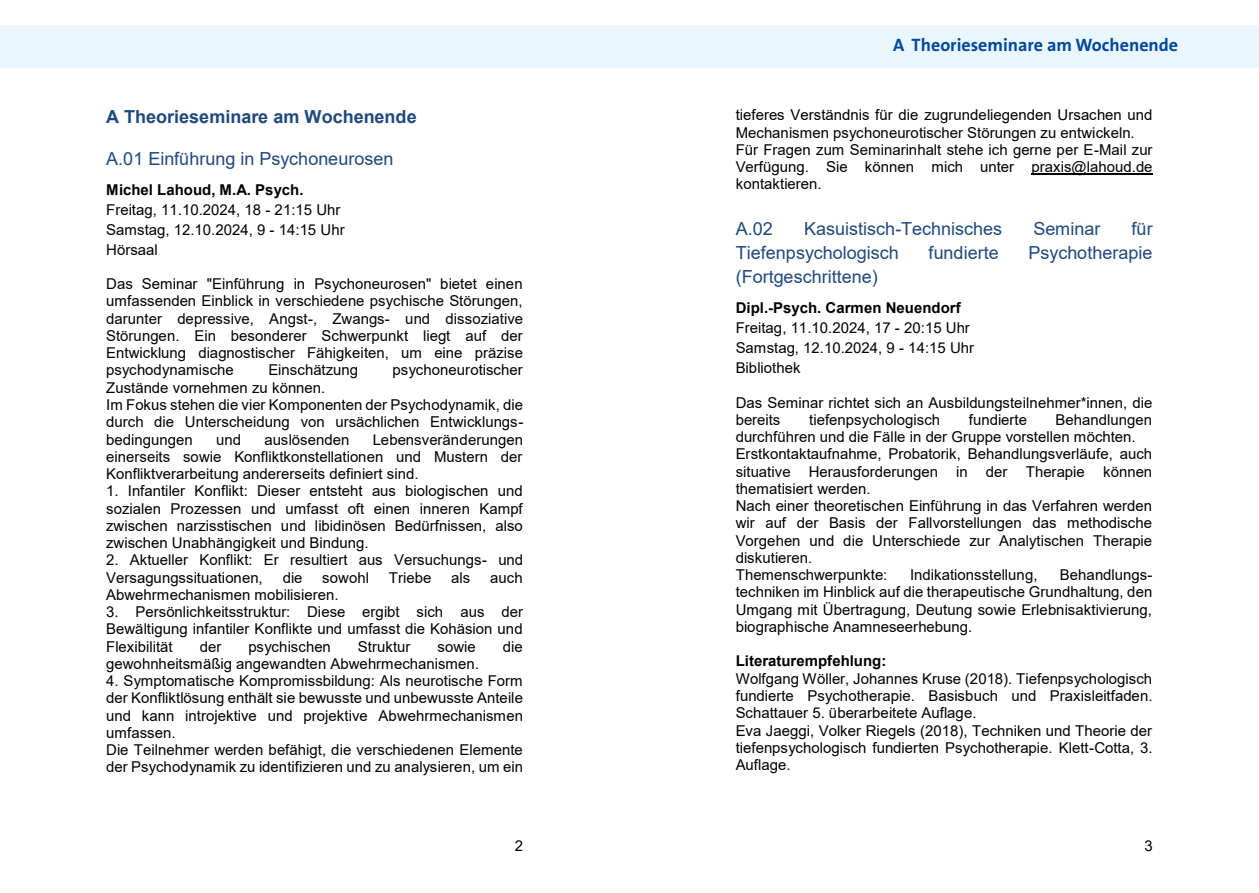
<style>
.page{position:relative;width:1259px;height:893px;background:#fff}
.page>*{position:absolute;margin:0;border:0;box-sizing:border-box;transform-origin:0 0}
.t1{font:18px "Arial";color:#1f497d}
.t2{font:700 18px "The Sans Os F";color:#00489a}
.t3{font:700 18px "Arial";color:#1f497d}
.t4{font:15px/17.2px "Arial";color:#000}
.t5{font:700 15px "Arial";color:#000}
</style>
<div class="page">
<div style="left:0;top:26px;width:1259px;height:42px;background:#eaf6fe"></div>
<hr style="left:1031px;top:174px;width:121px;height:1px;background:#000">
<p class="t3" style="left:106px;top:104px;width:312px">A Theorieseminare am Wochenende</p>
<p class="t1" style="left:106px;top:146px;width:289px">A.01 Einführung in Psychoneurosen</p>
<p class="t5" style="left:106px;top:179px;width:199px">Michel Lahoud, M.A. Psych.</p>
<p class="t4" style="left:106px;top:199px;width:240px;line-height:20px">Freitag, 11.10.2024, 18 - 21:15 Uhr<br>Samstag, 12.10.2024, 9 - 14:15 Uhr<br>Hörsaal</p>
<p class="t4" style="left:106px;top:275px;width:418px;text-align:justify">Das Seminar "Einführung in Psychoneurosen" bietet einen umfassenden Einblick in verschiedene psychische Störungen, darunter depressive, Angst-, Zwangs- und dissoziative Störungen. Ein besonderer Schwerpunkt liegt auf der Entwicklung diagnostischer Fähigkeiten, um eine präzise psychodynamische</p>
<p class="t4" style="left:268px;top:361px;width:91px">Einschätzung</p>
<p class="t4" style="left:393px;top:361px;width:131px">psychoneurotischer</p>
<p class="t4" style="left:106px;top:379px;width:418px">Zustände vornehmen zu können.<br>Im Fokus stehen die vier Komponenten der Psychodynamik, die durch die Unterscheidung von ursächlichen Entwicklungs&shy;bedingungen</p>
<p class="t4" style="left:106px;top:431px;width:418px;text-align:justify;text-indent:266px">Lebensveränderungen einerseits sowie Konfliktkonstellationen und Mustern der Konfliktverarbeitung andererseits definiert sind.</p>
<p class="t4" style="left:106px;top:482px;width:418px;text-align:justify">1. Infantiler Konflikt: Dieser entsteht aus biologischen und sozialen Prozessen und umfasst oft einen inneren Kampf zwischen narzisstischen und libidinösen Bedürfnissen, also zwischen Unabhängigkeit und Bindung.</p>
<p class="t4" style="left:106px;top:551px;width:418px">2. Aktueller Konflikt: Er resultiert aus Versuchungs- und<br>Versagungssituationen,</p>
<p class="t4" style="left:216px;top:431px;width:26px">und</p>
<p class="t4" style="left:264px;top:431px;width:86px">auslösenden</p>
<p class="t4" style="left:283px;top:568px;width:21px">die</p>
<p class="t4" style="left:322px;top:568px;width:48px">sowohl</p>
<p class="t4" style="left:389px;top:568px;width:44px">Triebe</p>
<p class="t4" style="left:451px;top:568px;width:21px">als</p>
<p class="t4" style="left:490px;top:568px;width:34px">auch</p>
<p class="t4" style="left:106px;top:586px;width:234px">Abwehrmechanismen mobilisieren.</p>
<p class="t4" style="left:106px;top:603px;width:418px;text-align:justify">3. Persönlichkeitsstruktur: Diese ergibt sich aus der Bewältigung infantiler Konflikte und umfasst die Kohäsion und Flexibilität</p>
<p class="t4" style="left:200px;top:638px;width:23px">der</p>
<p class="t4" style="left:248px;top:638px;width:84px">psychischen</p>
<p class="t4" style="left:358px;top:638px;width:54px">Struktur</p>
<p class="t4" style="left:437px;top:638px;width:40px">sowie</p>
<p class="t4" style="left:503px;top:638px;width:21px">die</p>
<p class="t4" style="left:106px;top:655px;width:374px">gewohnheitsmäßig angewandten Abwehrmechanismen.</p>
<p class="t4" style="left:106px;top:672px;width:418px">4. Symptomatische Kompromissbildung: Als neurotische Form der Konfliktlösung enthält sie bewusste und unbewusste Anteile und kann introjektive und projektive Abwehrmechanismen umfassen.<br>Die Teilnehmer werden befähigt, die verschiedenen Elemente der Psychodynamik zu identifizieren und zu analysieren, um ein</p>
<p class="t4" style="left:515px;top:837px;width:10px">2</p>
<p class="t2" style="left:893px;top:34px;width:287px">A Theorieseminare am Wochenende</p>
<p class="t4" style="left:735px;top:106px;width:418px">tieferes Verständnis für die zugrundeliegenden Ursachen und Mechanismen psychoneurotischer Störungen zu entwickeln.<br>Für Fragen zum Seminarinhalt stehe ich gerne per E-Mail zur Verfügung. Sie können mich unter praxis@lahoud.de kontaktieren.</p>
<p class="t1" style="left:736px;top:217px;width:39px">A.02</p>
<p class="t1" style="left:804px;top:217px;width:199px">Kasuistisch-Technisches</p>
<p class="t1" style="left:1033px;top:217px;width:68px">Seminar</p>
<p class="t1" style="left:1131px;top:217px;width:23px">für</p>
<p class="t1" style="left:736px;top:241px;width:165px">Tiefenpsychologisch</p>
<p class="t1" style="left:928px;top:241px;width:72px">fundierte</p>
<p class="t1" style="left:1028px;top:241px;width:125px">Psychotherapie</p>
<p class="t1" style="left:736px;top:264px;width:144px">(Fortgeschrittene)</p>
<p class="t5" style="left:736px;top:297px;width:226px">Dipl.-Psych. Carmen Neuendorf</p>
<p class="t4" style="left:735px;top:318px;width:240px;line-height:20px">Freitag, 11.10.2024, 17 - 20:15 Uhr<br>Samstag, 12.10.2024, 9 - 14:15 Uhr<br>Bibliothek</p>
<p class="t4" style="left:735px;top:394px;width:418px">Das Seminar richtet sich an Ausbildungsteilnehmer*innen, die bereits</p>
<p class="t4" style="left:809px;top:411px;width:133px">tiefenpsychologisch</p>
<p class="t4" style="left:969px;top:411px;width:60px">fundierte</p>
<p class="t4" style="left:735px;top:411px;width:418px;text-indent:320px">Behandlungen durchführen und die Fälle in der Gruppe vorstellen möchten.<br>Erstkontaktaufnahme, Probatorik, Behandlungsverläufe, auch situative Herausforderungen in der Therapie können thematisiert werden.<br>Nach einer theoretischen Einführung in das Verfahren werden wir auf der Basis der Fallvorstellungen das methodische Vorgehen und die Unterschiede zur Analytischen Therapie diskutieren.<br>Themenschwerpunkte:</p>
<p class="t4" style="left:735px;top:566px;width:418px;text-align:justify;text-indent:324px">Behandlungs&shy;techniken im Hinblick auf die therapeutische Grundhaltung, den Umgang mit Übertragung, Deutung sowie Erlebnisaktivierung, biographische Anamneseerhebung.</p>
<p class="t5" style="left:735px;top:650px;width:152px">Literaturempfehlung:</p>
<p class="t4" style="left:735px;top:670px;width:418px">Wolfgang Wöller, Johannes Kruse (2018). Tiefenpsychologisch fundierte Psychotherapie. Basisbuch und Praxisleitfaden.<br>Schattauer 5. überarbeitete Auflage.<br>Eva Jaeggi, Volker Riegels (2018), Techniken und Theorie der tiefenpsychologisch fundierten Psychotherapie. Klett-Cotta, 3.<br>Auflage.</p>
<p class="t4" style="left:910px;top:566px;width:129px">Indikationsstellung,</p>
<p class="t4" style="left:1144px;top:837px;width:10px">3</p>
</div>
